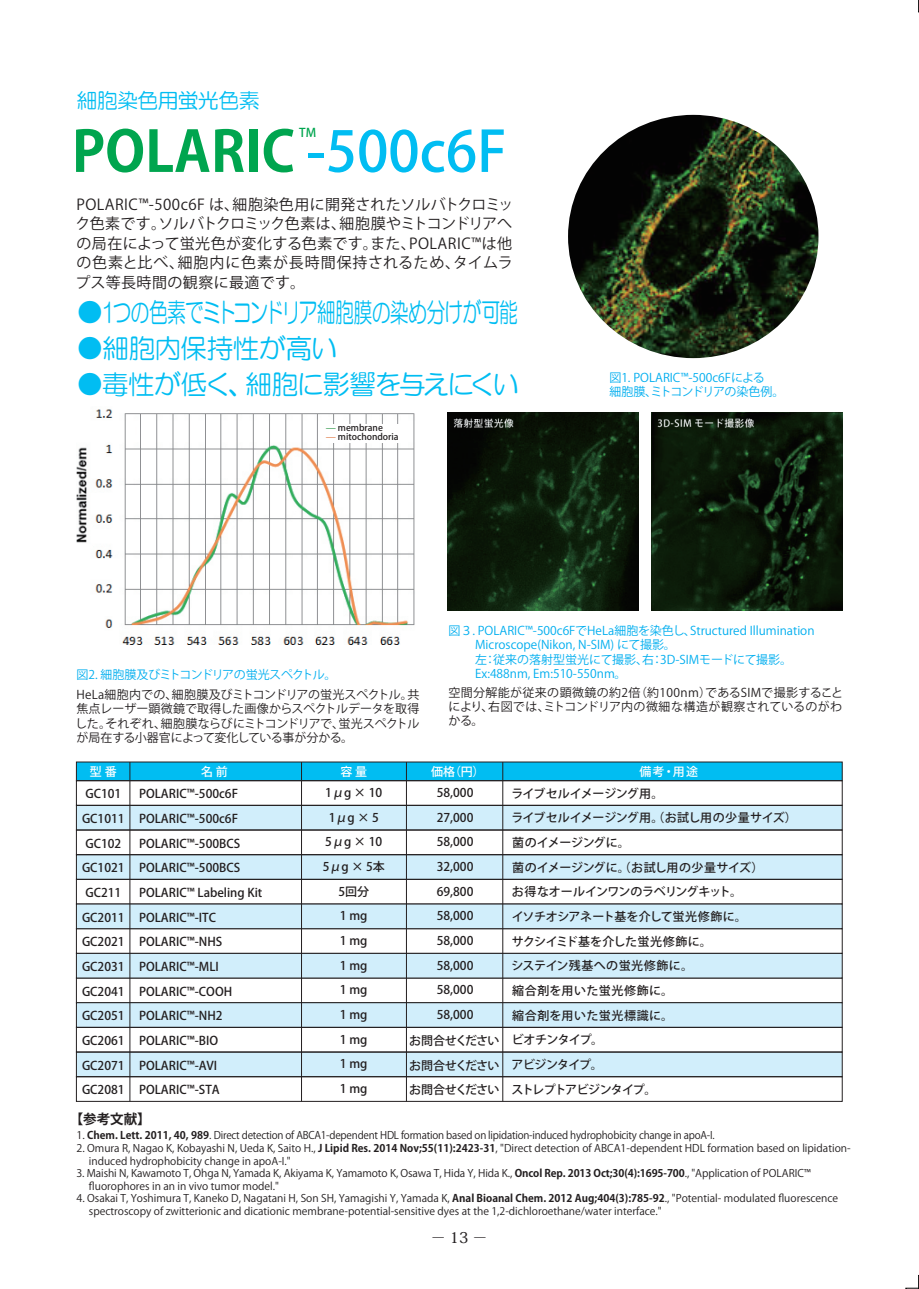
<style>
.page{position:relative;width:919px;height:1289px;background:#fff}
.page>*{position:absolute;margin:0;border:0;box-sizing:border-box;transform-origin:0 0}
.t1{font:700 55.5px "Koz Go Pr 6 N";color:#00a54f}
.t2{font:27px "HG Maru Gothic MPRO";letter-spacing:-.045em;color:#01bdf2}
.t3{font:21px "HG Maru Gothic MPRO";letter-spacing:-.035em;color:#01bdf2}
.t4{font:15px/19.5px "Koz Go Pr 6 N";letter-spacing:.03em;color:#231f20;text-align:justify}
.t5{font:500 15px "Koz Min Pr 6 N";color:#231f20}
.t6{font:700 13.5px "Koz Go Pr 6 N";color:#231f20}
.t7{font:500 12px "Koz Go Pr 6 N";color:#231f20}
.t8{font:12px/14.4px "Koz Go Pr 6 N";letter-spacing:-.01em;color:#231f20;text-align:justify}
.t9{font:12px/14.4px "Koz Go Pr 6 N";color:#00aeef}
.t10{font:500 12px "Koz Go Pr 6 N";letter-spacing:-.02em;color:#231f20}
.t11{font:500 12px "Koz Go Pr 6 N";letter-spacing:-.03em;color:#231f20}
.t12{font:500 12px "Koz Go Pr 6 N";letter-spacing:-.06em;color:#231f20}
.t13{font:500 12px "Koz Go Pr 6 N";letter-spacing:.04em;color:#231f20}
.t14{font:12px "Koz Go Pr 6 N";letter-spacing:-.055em;color:#00aeef}
.t15{font:500 12px "Koz Go Pr 6 N";letter-spacing:-.07em;color:#231f20}
.t16{font:500 12px "Koz Go Pr 6 N";color:#fff}
.t17{font:500 12px "Koz Go Pr 6 N";letter-spacing:.03em;color:#231f20}
.t18{font:500 12px "Koz Go Pr 6 N";color:#00a54f}
.t19{font:10.5px/12.6px "Koz Go Pr 6 N";color:#231f20}
.t20{font:10.5px "Koz Go Pr 6 N";letter-spacing:-.02em;color:#231f20}
.t21{font:500 9px/9px "Koz Go Pr 6 N";color:#231f20}
.s1{font-weight:500;color:#01bdf2}
.s2{color:#45a35c}
.s3{color:#e28859}
.s4{font-weight:700}
</style>
<div class="page">
<img style="left:651px;top:413px;width:191px;height:197px">
<img style="left:447px;top:413px;width:191px;height:197px">
<img style="left:76px;top:409px;width:339px;height:235px">
<div style="left:324px;top:424px;width:82px;height:18px;background:#fff"></div>
<img style="left:568px;top:115px;width:250px;height:243px">
<div style="left:76px;top:805px;width:766px;height:25px;background:#d1eefb;border:1px solid #231f20"></div>
<div style="left:76px;top:854px;width:766px;height:25px;background:#d1eefb;border:1px solid #231f20"></div>
<div style="left:76px;top:762px;width:766px;height:18px;background:#01bdf2"></div>
<div style="left:76px;top:780px;width:766px;height:25px;border:1px solid #231f20"></div>
<div style="left:76px;top:829px;width:766px;height:25px;border:1px solid #231f20"></div>
<div style="left:76px;top:879px;width:766px;height:25px;border:1px solid #231f20"></div>
<div style="left:76px;top:928px;width:766px;height:25px;border:1px solid #231f20"></div>
<div style="left:76px;top:977px;width:766px;height:25px;border:1px solid #231f20"></div>
<div style="left:76px;top:903px;width:766px;height:25px;background:#d1eefb"></div>
<div style="left:76px;top:953px;width:766px;height:25px;background:#d1eefb;border:1px solid #231f20"></div>
<div style="left:76px;top:1002px;width:766px;height:25px;background:#d1eefb;border:1px solid #231f20"></div>
<div style="left:76px;top:1052px;width:766px;height:24px;background:#d1eefb"></div>
<div style="left:76px;top:1051px;width:766px;height:25px;border:1px solid #231f20"></div>
<div style="left:76px;top:1027px;width:766px;height:25px;border:1px solid #231f20"></div>
<div style="left:76px;top:1076px;width:766px;height:25px;border:1px solid #231f20"></div>
<hr style="left:130px;top:762px;width:1px;height:339px;background:#231f20">
<hr style="left:301px;top:762px;width:1px;height:339px;background:#231f20">
<hr style="left:406px;top:762px;width:1px;height:339px;background:#231f20">
<hr style="left:502px;top:762px;width:1px;height:339px;background:#231f20">
<svg style="left:918px;top:0;width:1px;height:12px"></svg>
<svg style="left:905px;top:1274px;width:14px;height:14px"></svg>
<h3 class="t3" style="left:76px;top:90px;width:185px">細胞染色用蛍光色素</h3>
<h1 class="t1" style="left:72px;top:120px;width:436px">POLARIC <span class="s1">-500c6F</span></h1>
<p class="t18" style="left:299px;top:125px;width:18px">TM</p>
<h3 class="t4" style="left:75px;top:195px;width:439px">POLARIC™-500c6F は、細胞染色用に開発されたソルバトクロミック色素です。ソルバトクロミック色素は、細胞膜やミトコンドリアへの局在によって蛍光色が変化する色素です。また、POLARIC™は他の色素と比べ、細胞内に色素が長時間保持されるため、タイムラプス等長時間の観察に最適です。</h3>
<h2 class="t2" style="left:76px;top:298px;width:443px">●1つの色素でミトコンドリア細胞膜の染め分けが可能</h2>
<h2 class="t2" style="left:76px;top:334px;width:263px">●細胞内保持性が高い</h2>
<h2 class="t2" style="left:76px;top:370px;width:444px">●毒性が低く、細胞に影響を与えにくい</h2>
<p class="t21" style="left:325px;top:423px;width:75px"><span class="s2">̶</span> membrane<br><span class="s3">̶</span> mitochondoria</p>
<p class="t9" style="left:609px;top:370px;width:176px">図1. POLARIC™-500c6Fによる<br>細胞膜、ミトコンドリアの染色例。</p>
<p class="t14" style="left:76px;top:667px;width:261px">図2. 細胞膜及びミトコンドリアの蛍光スペクトル。</p>
<p class="t8" style="left:75px;top:687px;width:346px">HeLa細胞内での、細胞膜及びミトコンドリアの蛍光スペクトル。共焦点レーザー顕微鏡で取得した画像からスペクトルデータを取得した。それぞれ、細胞膜ならびにミトコンドリアで、蛍光スペクトルが局在する小器官によって変化している事が分かる。</p>
<p class="t9" style="left:448px;top:623px;width:367px">図３. POLARIC™-500c6FでHeLa細胞を染色し、Structured Illumination　　 Microscope(Nikon, N-SIM) にて撮影。<br>　　 左：従来の落射型蛍光にて撮影、右：3D-SIMモードにて撮影。<br>　　 Ex:488nm, Em:510-550nm。</p>
<p class="t8" style="left:448px;top:685px;width:396px">空間分解能が従来の顕微鏡の約2倍（約100nm）であるSIMで撮影することにより、右図では、ミトコンドリア内の微細な構造が観察されているのがわかる。</p>
<p class="t16" style="left:90px;top:764px;width:28px">型 番</p>
<p class="t16" style="left:201px;top:764px;width:28px">名 前</p>
<p class="t16" style="left:340px;top:764px;width:28px">容 量</p>
<p class="t16" style="left:431px;top:764px;width:55px">価格（円）</p>
<p class="t16" style="left:639px;top:764px;width:60px">備考・用途</p>
<p class="t7" style="left:85px;top:787px;width:37px">GC101</p>
<p class="t7" style="left:139px;top:787px;width:100px">POLARIC™-500c6F</p>
<p class="t7" style="left:325px;top:785px;width:58px">1μg × 10</p>
<p class="t7" style="left:437px;top:785px;width:38px">58,000</p>
<p class="t10" style="left:511px;top:786px;width:154px">ライブセルイメージング用。</p>
<p class="t7" style="left:85px;top:836px;width:37px">GC102</p>
<p class="t7" style="left:139px;top:836px;width:103px">POLARIC™-500BCS</p>
<p class="t7" style="left:325px;top:835px;width:58px">5μg × 10</p>
<p class="t7" style="left:437px;top:835px;width:38px">58,000</p>
<p class="t10" style="left:512px;top:835px;width:119px">菌のイメージングに。</p>
<p class="t7" style="left:85px;top:885px;width:37px">GC211</p>
<p class="t7" style="left:139px;top:885px;width:125px">POLARIC™ Labeling Kit</p>
<p class="t7" style="left:338px;top:884px;width:32px">5回分</p>
<p class="t7" style="left:437px;top:884px;width:38px">69,800</p>
<p class="t11" style="left:512px;top:885px;width:232px">お得なオールインワンのラベリングキット。</p>
<p class="t7" style="left:82px;top:935px;width:142px">GC2021 POLARIC™-NHS</p>
<p class="t7" style="left:340px;top:933px;width:29px">1 mg</p>
<p class="t7" style="left:437px;top:933px;width:38px">58,000</p>
<p class="t7" style="left:512px;top:934px;width:201px">サクシイミド基を介した蛍光修飾に。</p>
<p class="t7" style="left:82px;top:984px;width:152px">GC2041 POLARIC™-COOH</p>
<p class="t7" style="left:340px;top:983px;width:29px">1 mg</p>
<p class="t7" style="left:437px;top:983px;width:38px">58,000</p>
<p class="t13" style="left:512px;top:983px;width:162px">縮合剤を用いた蛍光修飾に。</p>
<p class="t7" style="left:82px;top:811px;width:157px">GC1011 POLARIC™-500c6F</p>
<p class="t7" style="left:328px;top:810px;width:52px">1μg × 5</p>
<p class="t7" style="left:437px;top:810px;width:38px">27,000</p>
<p class="t10" style="left:511px;top:811px;width:287px">ライブセルイメージング用。（お試し用の少量サイズ）</p>
<p class="t7" style="left:82px;top:861px;width:160px">GC1021 POLARIC™-500BCS</p>
<p class="t7" style="left:322px;top:859px;width:64px">5μg × 5本</p>
<p class="t7" style="left:437px;top:859px;width:38px">32,000</p>
<p class="t10" style="left:512px;top:860px;width:253px">菌のイメージングに。（お試し用の少量サイズ）</p>
<p class="t7" style="left:82px;top:910px;width:135px">GC2011 POLARIC™-ITC</p>
<p class="t7" style="left:340px;top:909px;width:29px">1 mg</p>
<p class="t7" style="left:437px;top:909px;width:38px">58,000</p>
<p class="t11" style="left:511px;top:909px;width:237px">イソチオシアネート基を介して蛍光修飾に。</p>
<p class="t7" style="left:82px;top:959px;width:138px">GC2031 POLARIC™-MLI</p>
<p class="t7" style="left:340px;top:958px;width:29px">1 mg</p>
<p class="t7" style="left:437px;top:958px;width:38px">58,000</p>
<p class="t17" style="left:511px;top:959px;width:183px">システイン残基への蛍光修飾に。</p>
<p class="t7" style="left:82px;top:1009px;width:142px">GC2051 POLARIC™-NH2</p>
<p class="t7" style="left:340px;top:1007px;width:29px">1 mg</p>
<p class="t7" style="left:437px;top:1007px;width:38px">58,000</p>
<p class="t13" style="left:512px;top:1008px;width:162px">縮合剤を用いた蛍光標識に。</p>
<p class="t7" style="left:82px;top:1058px;width:137px">GC2071 POLARIC™-AVI</p>
<p class="t7" style="left:340px;top:1057px;width:29px">1 mg</p>
<p class="t12" style="left:409px;top:1058px;width:195px">お問合せください アビジンタイプ。</p>
<p class="t7" style="left:82px;top:1033px;width:138px">GC2061 POLARIC™-BIO</p>
<p class="t7" style="left:340px;top:1032px;width:29px">1 mg</p>
<p class="t12" style="left:409px;top:1033px;width:196px">お問合せください ビオチンタイプ。</p>
<p class="t7" style="left:82px;top:1083px;width:139px">GC2081 POLARIC™-STA</p>
<p class="t7" style="left:340px;top:1081px;width:29px">1 mg</p>
<p class="t15" style="left:409px;top:1082px;width:249px">お問合せください ストレプトアビジンタイプ。</p>
<p class="t6" style="left:70px;top:1110px;width:82px">【参考文献】</p>
<p class="t20" style="left:76px;top:1129px;width:639px">1. <span class="s4">Chem. Lett. 2011, 40, 989</span>. Direct detection of ABCA1-dependent HDL formation based on lipidation-induced hydrophobicity change in apoA-I.</p>
<p class="t19" style="left:89px;top:1141px;width:763px;text-indent:-12px">2. Omura R, Nagao K, Kobayashi N, Ueda K, Saito H., <span class="s4">J Lipid Res. 2014 Nov;55(11):2423-31</span>, "Direct detection of ABCA1-dependent HDL formation based on lipidation&shy;induced hydrophobicity change in apoA-I."</p>
<p class="t19" style="left:89px;top:1167px;width:723px;text-indent:-12px">3. Maishi N, Kawamoto T, Ohga N, Yamada K, Akiyama K, Yamamoto K, Osawa T, Hida Y, Hida K., <span class="s4">Oncol Rep. 2013 Oct;30(4):1695-700</span>., "Application of POLARIC™ fluorophores in an in vivo tumor model."</p>
<p class="t19" style="left:89px;top:1192px;width:750px;text-indent:-12px">4. Osakai T, Yoshimura T, Kaneko D, Nagatani H, Son SH, Yamagishi Y, Yamada K, <span class="s4">Anal Bioanal Chem. 2012 Aug;404(3):785-92</span>., "Potential- modulated fluorescence spectroscopy of zwitterionic and dicationic membrane-potential-sensitive dyes at the 1,2-dichloroethane/water interface."</p>
<h3 class="t5" style="left:430px;top:1228px;width:58px">－ 13 －</h3>
</div>
